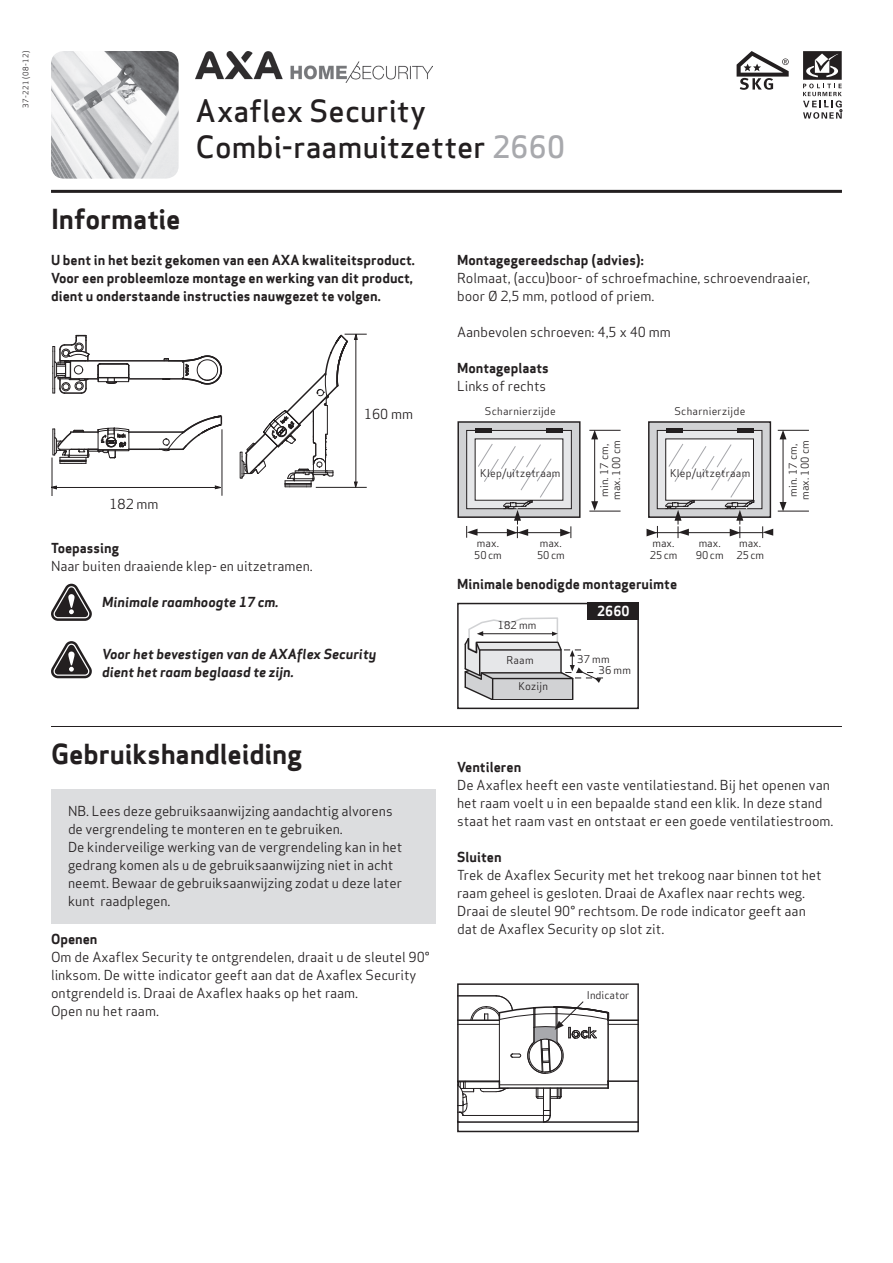
<style>
.page{position:relative;width:893px;height:1263px;background:#fff}
.page>*{position:absolute;margin:0;border:0;box-sizing:border-box;transform-origin:0 0}
.t1{font:500 30px/36px "Apex Sans";letter-spacing:.01em;color:#231f20}
.t2{font:700 27px "Apex Sans";letter-spacing:-.005em;color:#231f20}
.t3{font:13.5px/18px "Apex Sans";color:#231f20}
.t4{font:700 13.5px/18px "Apex Sans";color:#231f20}
.t5{font:italic 700 13.5px/18px "Apex Sans";color:#231f20}
.t6{font:700 13.5px "Apex Sans";color:#fff}
.t7{font:10.5px/12px "Apex Sans";letter-spacing:.02em;color:#231f20}
.t8{font:10.5px/12px "Apex Sans";color:#231f20;text-align:center}
.t9{font:7.5px "Apex Sans";letter-spacing:.05em;color:#231f20}
.s1{color:#a8a9ad}
</style>
<div class="page">
<hr style="left:51px;top:190px;width:791px;height:3px;background:#231f20">
<hr style="left:51px;top:726px;width:791px;height:1px;background:#231f20">
<svg style="left:803px;top:51px;width:39px;height:68px"></svg>
<img style="left:51px;top:51px;width:128px;height:128px">
<svg style="left:737px;top:51px;width:52px;height:39px"></svg>
<img style="left:196px;top:51px;width:236px;height:31px">
<div style="left:458px;top:422px;width:122px;height:95px;background:#d1d2d4"></div>
<div style="left:457px;top:421px;width:124px;height:97px;border:1px solid #231f20"></div>
<svg style="left:467px;top:430px;width:104px;height:79px"></svg>
<div style="left:466px;top:430px;width:106px;height:79px;border:1px solid #231f20"></div>
<div style="left:475px;top:439px;width:88px;height:61px;background:#fff"></div>
<hr style="left:546px;top:428px;width:17px;height:4px;background:#231f20">
<hr style="left:475px;top:428px;width:17px;height:4px;background:#231f20">
<svg style="left:466px;top:443px;width:106px;height:95px"></svg>
<div style="left:649px;top:422px;width:121px;height:95px;background:#d1d2d4"></div>
<div style="left:648px;top:421px;width:123px;height:97px;border:1px solid #231f20"></div>
<div style="left:657px;top:430px;width:105px;height:79px;background:#e6e7e9"></div>
<div style="left:657px;top:430px;width:105px;height:79px;border:1px solid #231f20"></div>
<div style="left:666px;top:439px;width:87px;height:61px;background:#fff"></div>
<hr style="left:737px;top:428px;width:16px;height:4px;background:#231f20">
<hr style="left:666px;top:428px;width:16px;height:4px;background:#231f20">
<hr style="left:650px;top:532px;width:113px;height:1px;background:#231f20">
<svg style="left:665px;top:443px;width:90px;height:95px"></svg>
<svg style="left:762px;top:526px;width:11px;height:12px"></svg>
<svg style="left:646px;top:526px;width:12px;height:12px"></svg>
<svg style="left:51px;top:583px;width:41px;height:38px"></svg>
<hr style="left:71px;top:360px;width:111px;height:2px;background:#231f20">
<hr style="left:129px;top:378px;width:53px;height:2px;background:#231f20">
<hr style="left:71px;top:378px;width:27px;height:2px;background:#231f20">
<svg style="left:97px;top:363px;width:33px;height:21px"></svg>
<svg style="left:162px;top:355px;width:61px;height:30px"></svg>
<hr style="left:129px;top:431px;width:53px;height:2px;background:#231f20">
<hr style="left:129px;top:448px;width:39px;height:2px;background:#231f20">
<svg style="left:159px;top:415px;width:64px;height:36px"></svg>
<svg style="left:52px;top:427px;width:78px;height:37px"></svg>
<hr style="left:54px;top:487px;width:161px;height:1px;background:#231f20">
<svg style="left:215px;top:485px;width:6px;height:4px"></svg>
<hr style="left:222px;top:429px;width:1px;height:67px;background:#231f20">
<svg style="left:51px;top:486px;width:6px;height:3px"></svg>
<hr style="left:52px;top:457px;width:1px;height:39px;background:#231f20">
<svg style="left:241px;top:334px;width:126px;height:154px"></svg>
<svg style="left:52px;top:335px;width:38px;height:59px"></svg>
<hr style="left:458px;top:1121px;width:180px;height:2px;background:#231f20">
<hr style="left:499px;top:1019px;width:1px;height:66px;background:#231f20">
<hr style="left:499px;top:1084px;width:109px;height:1px;background:#231f20">
<svg style="left:607px;top:1081px;width:2px;height:8px"></svg>
<hr style="left:608px;top:1023px;width:1px;height:58px;background:#231f20">
<hr style="left:499px;top:1087px;width:109px;height:2px;background:#231f20">
<hr style="left:463px;top:1115px;width:80px;height:1px;background:#231f20">
<hr style="left:458px;top:995px;width:38px;height:1px;background:#231f20">
<svg style="left:460px;top:1081px;width:49px;height:42px"></svg>
<svg style="left:535px;top:1087px;width:27px;height:36px"></svg>
<hr style="left:608px;top:1080px;width:30px;height:2px;background:#231f20">
<hr style="left:458px;top:1080px;width:41px;height:2px;background:#231f20">
<hr style="left:608px;top:1024px;width:30px;height:1px;background:#231f20">
<hr style="left:458px;top:1024px;width:41px;height:1px;background:#231f20">
<hr style="left:458px;top:1019px;width:41px;height:2px;background:#231f20">
<hr style="left:608px;top:1019px;width:30px;height:2px;background:#231f20">
<div style="left:457px;top:983px;width:182px;height:149px;border:2px solid #231f20"></div>
<svg style="left:470px;top:995px;width:140px;height:79px"></svg>
<svg style="left:465px;top:617px;width:138px;height:83px"></svg>
<div style="left:588px;top:603px;width:51px;height:17px;background:#231f20"></div>
<div style="left:457px;top:603px;width:182px;height:106px;border:2px solid #231f20"></div>
<div style="left:51px;top:789px;width:385px;height:134px;background:#dcdddf"></div>
<hr style="left:778px;top:511px;width:31px;height:1px;background:#231f20">
<hr style="left:589px;top:511px;width:32px;height:1px;background:#231f20">
<hr style="left:778px;top:430px;width:31px;height:1px;background:#231f20">
<hr style="left:589px;top:430px;width:32px;height:1px;background:#231f20">
<hr style="left:783px;top:437px;width:1px;height:67px;background:#231f20">
<svg style="left:780px;top:502px;width:6px;height:9px"></svg>
<svg style="left:780px;top:430px;width:6px;height:9px"></svg>
<hr style="left:594px;top:437px;width:1px;height:67px;background:#231f20">
<svg style="left:591px;top:501px;width:7px;height:10px"></svg>
<svg style="left:591px;top:430px;width:7px;height:9px"></svg>
<svg style="left:51px;top:641px;width:41px;height:38px"></svg>
<p class="t9" style="left:20px;top:108px;width:59px;rotate:-90deg">37-221 (08-12)</p>
<h1 class="t1" style="left:196px;top:90px;width:371px">Axaflex Security<br>Combi-raamuitzetter <span class="s1">2660</span></h1>
<h2 class="t2" style="left:51px;top:201px;width:131px">Informatie</h2>
<p class="t4" style="left:51px;top:251px;width:365px">U bent in het bezit gekomen van een AXA kwaliteitsproduct.<br>Voor een probleemloze montage en werking van dit product, dient u onderstaande instructies nauwgezet te volgen.</p>
<p class="t3" style="left:109px;top:494px;width:51px">182 mm</p>
<p class="t4" style="left:51px;top:539px;width:70px">Toepassing</p>
<p class="t3" style="left:51px;top:555px;width:263px">Naar buiten draaiende klep- en uitzetramen.</p>
<p class="t5" style="left:102px;top:593px;width:178px">Minimale raamhoogte 17 cm.</p>
<p class="t3" style="left:364px;top:403px;width:51px">160 mm</p>
<p class="t5" style="left:102px;top:645px;width:276px">Voor het bevestigen van de AXAflex Security dient het raam beglaasd te zijn.</p>
<h2 class="t2" style="left:51px;top:736px;width:253px">Gebruikshandleiding</h2>
<p class="t3" style="left:68px;top:801px;width:336px">NB. Lees deze gebruiksaanwijzing aandachtig alvorens de vergrendeling te monteren en te gebruiken.<br>De kinderveilige werking van de vergrendeling kan in het gedrang komen als u de gebruiksaanwijzing niet in acht neemt. Bewaar de gebruiksaanwijzing zodat u deze later kunt raadplegen.</p>
<p class="t4" style="left:51px;top:930px;width:48px">Openen</p>
<p class="t3" style="left:51px;top:946px;width:380px">Om de Axaflex Security te ontgrendelen, draait u de sleutel 90° linksom. De witte indicator geeft aan dat de Axaflex Security ontgrendeld is. Draai de Axaflex haaks op het raam.<br>Open nu het raam.</p>
<p class="t4" style="left:457px;top:251px;width:188px">Montagegereedschap (advies):</p>
<p class="t3" style="left:457px;top:267px;width:354px">Rolmaat, (accu)boor- of schroefmachine, schroevendraaier, boor Ø 2,5 mm, potlood of priem.</p>
<p class="t3" style="left:457px;top:321px;width:215px">Aanbevolen schroeven: 4,5 x 40 mm</p>
<p class="t4" style="left:457px;top:359px;width:93px">Montageplaats</p>
<p class="t3" style="left:457px;top:375px;width:91px">Links of rechts</p>
<p class="t7" style="left:485px;top:404px;width:72px">Scharnierzijde</p>
<p class="t7" style="left:674px;top:404px;width:72px">Scharnierzijde</p>
<p class="t8" style="left:597px;top:500px;width:61px;rotate:-90deg">min. 17 cm, max. 100 cm</p>
<p class="t8" style="left:786px;top:500px;width:61px;rotate:-90deg">min. 17 cm, max. 100 cm</p>
<p class="t7" style="left:480px;top:466px;width:82px">Klep/uitzetraam</p>
<p class="t7" style="left:670px;top:466px;width:82px">Klep/uitzetraam</p>
<p class="t7" style="left:474px;top:536px;width:29px">max.<br>50 cm</p>
<p class="t7" style="left:537px;top:536px;width:29px">max.<br>50 cm</p>
<p class="t7" style="left:696px;top:536px;width:29px">max.<br>90 cm</p>
<p class="t7" style="left:736px;top:536px;width:29px">max.<br>25 cm</p>
<p class="t7" style="left:650px;top:536px;width:29px">max.<br>25 cm</p>
<p class="t4" style="left:457px;top:575px;width:222px">Minimale benodigde montageruimte</p>
<p class="t7" style="left:498px;top:618px;width:40px">182 mm</p>
<p class="t7" style="left:506px;top:653px;width:29px">Raam</p>
<p class="t7" style="left:518px;top:679px;width:31px">Kozijn</p>
<p class="t6" style="left:597px;top:603px;width:34px">2660</p>
<p class="t7" style="left:598px;top:652px;width:34px;line-height:10.8px;text-indent:-21px">37 mm<br>36 mm</p>
<p class="t4" style="left:457px;top:757px;width:66px">Ventileren</p>
<p class="t3" style="left:457px;top:774px;width:378px">De Axaflex heeft een vaste ventilatiestand. Bij het openen van het raam voelt u in een bepaalde stand een klik. In deze stand staat het raam vast en ontstaat er een goede ventilatiestroom.</p>
<p class="t4" style="left:457px;top:847px;width:46px">Sluiten</p>
<p class="t3" style="left:457px;top:864px;width:366px">Trek de Axaflex Security met het trekoog naar binnen tot het raam geheel is gesloten. Draai de Axaflex naar rechts weg.<br>Draai de sleutel 90° rechtsom. De rode indicator geeft aan dat de Axaflex Security op slot zit.</p>
<p class="t8" style="left:587px;top:988px;width:44px">Indicator</p>
</div>
